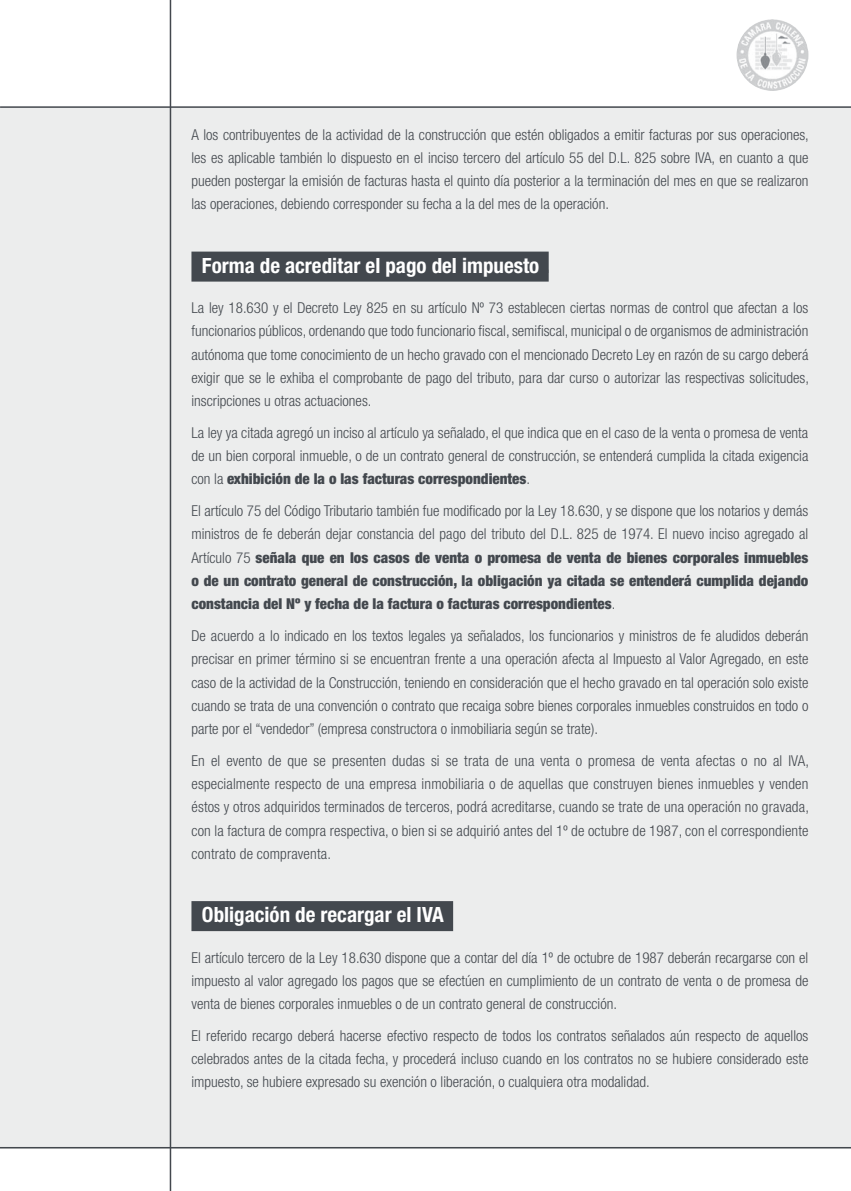
<style>
.page{position:relative;width:851px;height:1191px;background:#fff}
.page>*{position:absolute;margin:0;border:0;box-sizing:border-box;transform-origin:0 0}
._03_Subt__1__barra{font:700 condensed 21px "Helvetica Neue";color:#fff}
._01__Texto{font:300 condensed 15px/23.2px "Helvetica Neue";color:#43484e;text-align:justify}
._01__Texto-2{font:900 condensed 15px/23.2px "Helvetica Neue";color:#43484e;text-align:justify}
.s1{color:#43484e}
.s2{font-weight:900}
.s3{font-weight:300}
</style>
<div class="page">
<div style="left:0;top:107px;width:850px;height:1041px;background:#eceded"></div>
<hr style="left:0;top:1147px;width:850px;height:1px;background:#43484e">
<hr style="left:170px;top:0;width:1px;height:1191px;background:#43484e">
<hr style="left:0;top:106px;width:850px;height:2px;background:#43484e">
<img style="left:736px;top:19px;width:72px;height:72px;border-radius:50%">
<div style="left:191px;top:251px;width:357px;height:30px;background:#43484e"></div>
<div style="left:191px;top:901px;width:262px;height:30px;background:#43484e"></div>
<p class="_01__Texto" style="left:191px;top:122px;width:618px">A los contribuyentes de la actividad de la construcción que estén obligados a emitir facturas por sus operaciones, les es aplicable también lo dispuesto en el inciso tercero del artículo 55 del D.L. 825 sobre IVA, en cuanto a que pueden postergar la emisión de facturas hasta el quinto día posterior a la terminación del mes en que se realizaron las operaciones, debiendo corresponder su fecha a la del mes de la operación.</p>
<p class="_03_Subt__1__barra" style="left:202px;top:253px;width:349px">Forma de acreditar el pago del impuesto<span class="s1">..</span></p>
<p class="_01__Texto" style="left:191px;top:296px;width:619px">La ley 18.630 y el Decreto Ley 825 en su artículo Nº 73 establecen ciertas normas de control que afectan a los funcionarios públicos, ordenando que todo funcionario fiscal, semifiscal, municipal o de organismos de administración autónoma que tome conocimiento de un hecho gravado con el mencionado Decreto Ley en razón de su cargo deberá exigir que se le exhiba el comprobante de pago del tributo, para dar curso o autorizar las respectivas solicitudes, inscripciones u otras actuaciones.</p>
<p class="_01__Texto" style="left:191px;top:421px;width:618px">La ley ya citada agregó un inciso al artículo ya señalado, el que indica que en el caso de la venta o promesa de venta de un bien corporal inmueble, o de un contrato general de construcción, se entenderá cumplida la citada exigencia con la <span class="s2">exhibición de la o las facturas correspondientes</span>.</p>
<p class="_01__Texto-2" style="left:191px;top:499px;width:618px"><span class="s3">El artículo 75 del Código Tributario también fue modificado por la Ley 18.630, y se dispone que los notarios y demás ministros de fe deberán dejar constancia del pago del tributo del D.L. 825 de 1974. El nuevo inciso agregado al Artículo 75</span> señala que en los casos de venta o promesa de venta de bienes corporales inmuebles o de un contrato general de construcción, la obligación ya citada se entenderá cumplida dejando constancia del Nº y fecha de la factura o facturas correspondientes<span class="s3">.</span></p>
<p class="_01__Texto" style="left:191px;top:624px;width:618px">De acuerdo a lo indicado en los textos legales ya señalados, los funcionarios y ministros de fe aludidos deberán precisar en primer término si se encuentran frente a una operación afecta al Impuesto al Valor Agregado, en este caso de la actividad de la Construcción, teniendo en consideración que el hecho gravado en tal operación solo existe cuando se trata de una convención o contrato que recaiga sobre bienes corporales inmuebles construidos en todo o parte por el “vendedor” (empresa constructora o inmobiliaria según se trate).</p>
<p class="_01__Texto" style="left:191px;top:748px;width:619px">En el evento de que se presenten dudas si se trata de una venta o promesa de venta afectas o no al IVA, especialmente respecto de una empresa inmobiliaria o de aquellas que construyen bienes inmuebles y venden éstos y otros adquiridos terminados de terceros, podrá acreditarse, cuando se trate de una operación no gravada, con la factura de compra respectiva, o bien si se adquirió antes del 1º de octubre de 1987, con el correspondiente contrato de compraventa.</p>
<p class="_03_Subt__1__barra" style="left:202px;top:902px;width:253px">Obligación de recargar el IVA<span class="s1">..</span></p>
<p class="_01__Texto" style="left:191px;top:945px;width:618px">El artículo tercero de la Ley 18.630 dispone que a contar del día 1º de octubre de 1987 deberán recargarse con el impuesto al valor agregado los pagos que se efectúen en cumplimiento de un contrato de venta o de promesa de venta de bienes corporales inmuebles o de un contrato general de construcción.</p>
<p class="_01__Texto" style="left:191px;top:1024px;width:618px">El referido recargo deberá hacerse efectivo respecto de todos los contratos señalados aún respecto de aquellos celebrados antes de la citada fecha, y procederá incluso cuando en los contratos no se hubiere considerado este impuesto, se hubiere expresado su exención o liberación, o cualquiera otra modalidad.</p>
</div>
